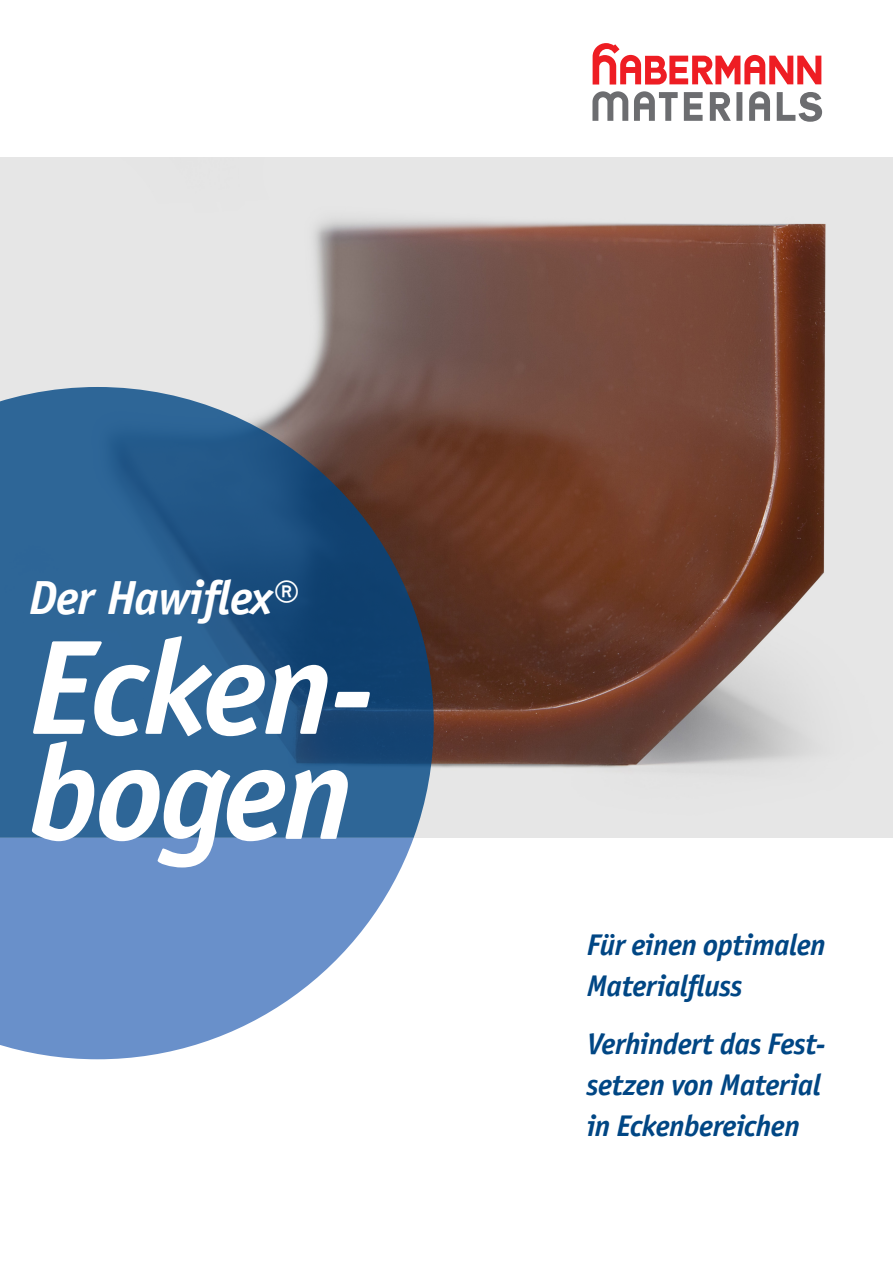
<style>
.page{position:relative;width:893px;height:1263px;background:#fff}
.page>*{position:absolute;margin:0;border:0;box-sizing:border-box;transform-origin:0 0}
.t1{font:italic 700 135px/105px "Officina Sans LT";letter-spacing:-.02em;color:#fff}
.t2{font:italic 700 48px "Officina Sans LT";letter-spacing:-.02em;color:#fff}
.t3{font:italic 700 30px/41.2px "Officina Sans LT";letter-spacing:-.02em;color:#004684}
</style>
<div class="page">
<img style="left:0;top:157px;width:893px;height:681px">
<svg style="left:0;top:838px;width:414px;height:221px;fill:#6990ca"></svg>
<svg style="left:0;top:387px;width:434px;height:451px;background:#305c85"></svg>
<svg style="left:593px;top:43px;width:228px;height:42px"></svg>
<svg style="left:749px;top:91px;width:21px;height:30px"></svg>
<svg style="left:684px;top:92px;width:19px;height:29px"></svg>
<svg style="left:634px;top:91px;width:44px;height:30px"></svg>
<svg style="left:777px;top:92px;width:45px;height:30px"></svg>
<div style="left:736px;top:92px;width:6px;height:29px;background:#6c6d70"></div>
<svg style="left:710px;top:92px;width:21px;height:29px"></svg>
<svg style="left:592px;top:91px;width:36px;height:30px"></svg>
<h2 class="t2" style="left:29px;top:569px;width:271px">Der Hawiflex®</h2>
<h1 class="t1" style="left:29px;top:635px;width:348px">Ecken&shy;bogen</h1>
<p class="t3" style="left:587px;top:924px;width:240px">Für einen optimalen<br>Materialfluss</p>
<p class="t3" style="left:587px;top:1023px;width:240px">Verhindert das Fest&shy;setzen von Material in Eckenbereichen</p>
</div>
